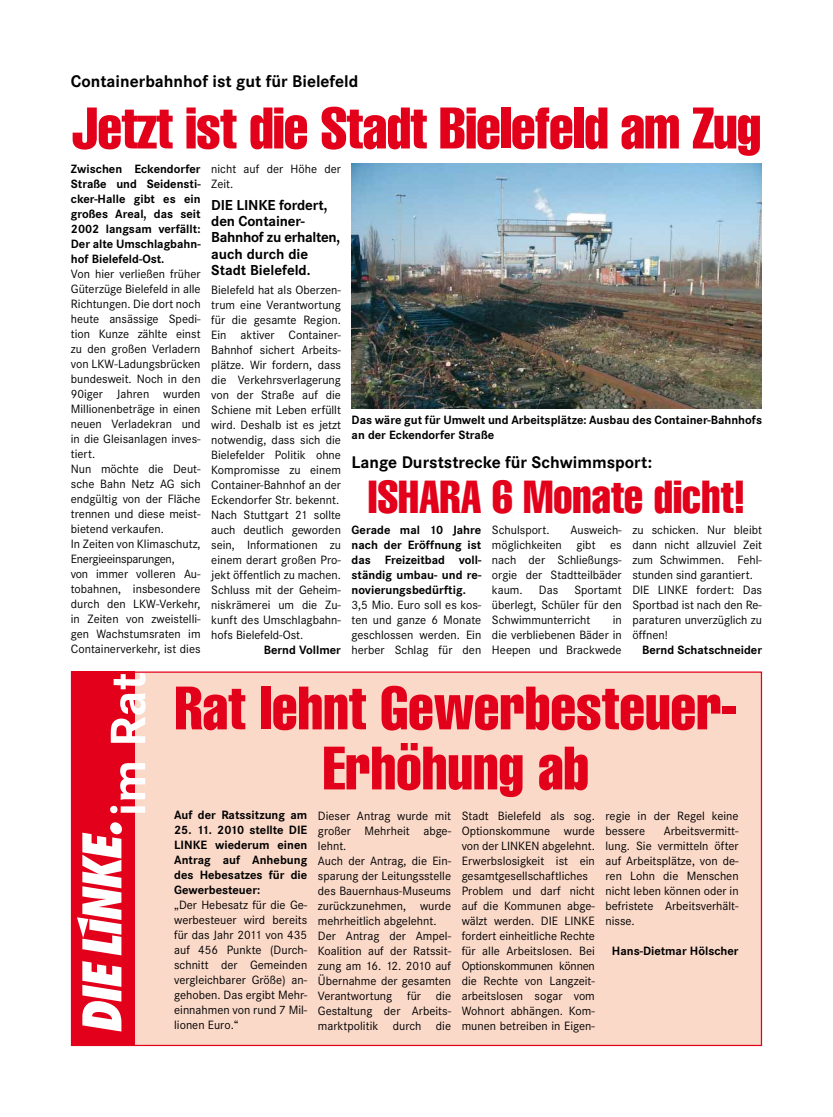
<style>
.page{position:relative;width:833px;height:1117px;background:#fff}
.page>*{position:absolute;margin:0;border:0;box-sizing:border-box;transform-origin:0 0}
.t1{font:extra-condensed 60px/60px "Helvetica";color:#e2001a;text-align:center}
.t2{font:extra-condensed 57.5px "Helvetica";letter-spacing:-.01em;color:#e2001a}
.t3{font:700 51.5px "Corporate S";color:#fff}
.t4{font:extra-condensed 45px "Helvetica";color:#e2001a}
.t5{font:700 17.5px "Corporate S";color:#000}
.t6{font:700 15px/16.2px "Corporate S";letter-spacing:-.01em;color:#000}
.t7{font:12.5px/15px "Corporate S";color:#000}
.t8{font:700 12.5px/15px "Corporate S";color:#000;text-align:justify}
</style>
<div class="page">
<div style="left:71px;top:671px;width:691px;height:374px;background:#fbd9c9;border:1px solid #e2001a"></div>
<div style="left:71px;top:671px;width:64px;height:374px;background:#e2001a"></div>
<img style="left:351px;top:163px;width:410px;height:245px">
<svg style="left:77px;top:822px;width:45px;height:209px"></svg>
<h3 class="t5" style="left:71px;top:71px;width:289px">Containerbahnhof ist gut für Bielefeld</h3>
<h2 class="t2" style="left:72px;top:96px;width:691px">Jetzt ist die Stadt Bielefeld am Zug</h2>
<p class="t8" style="left:71px;top:161px;width:131px">Zwischen Eckendorfer Straße und Seidensti&shy;cker-Halle gibt es ein großes Areal, das seit 2002 langsam verfällt:<br>Der alte Umschlagbahn&shy;hof Bielefeld-Ost.</p>
<p class="t7" style="left:71px;top:266px;width:131px">Von hier verließen früher<br>Güterzüge Bielefeld in alle<br>Richtungen. Die dort noch heute ansässige Spedi&shy;tion Kunze zählte einst zu den großen Verladern von LKW-Ladungsbrücken bundesweit. Noch in den<br>90iger Jahren wurden<br>Millionenbeträge in einen neuen Verladekran und in die Gleisanlagen inves&shy;tiert.<br>Nun möchte die Deut&shy;sche Bahn Netz AG sich endgültig von der Fläche trennen und diese meist&shy;bietend verkaufen.<br>In Zeiten von Klimaschutz,<br>Energieeinsparungen,<br>von immer volleren Au&shy;tobahnen, insbesondere durch den LKW-Verkehr, in Zeiten von zweistelli&shy;gen Wachstumsraten im<br>Containerverkehr, ist dies</p>
<p class="t7" style="left:211px;top:162px;width:131px">nicht auf der Höhe der<br>Zeit.</p>
<p class="t6" style="left:211px;top:197px;width:130px">DIE LINKE fordert, den Container-<br>Bahnhof zu erhalten, auch durch die<br>Stadt Bielefeld.</p>
<p class="t7" style="left:211px;top:282px;width:131px">Bielefeld hat als Oberzen&shy;trum eine Verantwortung für die gesamte Region.<br>Ein aktiver Container-<br>Bahnhof sichert Arbeits&shy;plätze. Wir fordern, dass die Verkehrsverlagerung von der Straße auf die<br>Schiene mit Leben erfüllt wird. Deshalb ist es jetzt notwendig, dass sich die<br>Bielefelder Politik ohne<br>Kompromisse zu einem<br>Container-Bahnhof an der<br>Eckendorfer Str. bekennt.<br>Nach Stuttgart 21 sollte auch deutlich geworden sein, Informationen zu einem derart großen Pro&shy;jekt öffentlich zu machen.<br>Schluss mit der Geheim&shy;niskrämerei um die Zu&shy;kunft des Umschlagbahn&shy;hofs Bielefeld-Ost.</p>
<p class="t8" style="left:264px;top:642px;width:79px">Bernd Vollmer</p>
<p class="t8" style="left:351px;top:412px;width:412px">Das wäre gut für Umwelt und Arbeitsplätze: Ausbau des Container-Bahnhofs an der Eckendorfer Straße</p>
<h3 class="t5" style="left:351px;top:452px;width:302px">Lange Durststrecke für Schwimmsport:</h3>
<h3 class="t4" style="left:368px;top:471px;width:379px">ISHARA 6 Monate dicht!</h3>
<p class="t8" style="left:351px;top:522px;width:131px">Gerade mal 10 Jahre nach der Eröffnung ist das Freizeitbad voll&shy;ständig umbau- und re&shy;novierungsbedürftig.</p>
<p class="t7" style="left:351px;top:597px;width:131px;text-align:justify">3,5 Mio. Euro soll es kos&shy;ten und ganze 6 Monate geschlossen werden. Ein herber Schlag für den</p>
<p class="t7" style="left:492px;top:522px;width:59px">Schulsport.</p>
<p class="t7" style="left:492px;top:522px;width:131px;text-align:justify;text-indent:79px">Ausweich&shy;möglichkeiten gibt es nach der Schließungs&shy;orgie der Stadtteilbäder kaum.</p>
<p class="t7" style="left:492px;top:582px;width:131px;text-align:justify;text-indent:82px">Sportamt überlegt, Schüler für den Schwimmunterricht</p>
<p class="t7" style="left:539px;top:582px;width:21px">Das</p>
<p class="t7" style="left:492px;top:612px;width:131px;text-align:justify;text-indent:121px">in die verbliebenen Bäder in Heepen und Brackwede</p>
<p class="t7" style="left:632px;top:522px;width:131px">zu schicken. Nur bleibt dann nicht allzuviel Zeit zum Schwimmen. Fehl&shy;stunden sind garantiert.<br>DIE LINKE fordert: Das<br>Sportbad ist nach den Re&shy;paraturen unverzüglich zu öffnen!</p>
<p class="t8" style="left:642px;top:642px;width:122px">Bernd Schatschneider</p>
<h3 class="t3" style="left:98px;top:816px;width:146px;rotate:-90deg">im Rat</h3>
<h1 class="t1" style="left:175px;top:679px;width:564px">Rat lehnt Gewerbesteuer-<br>Erhöhung ab</h1>
<p class="t8" style="left:174px;top:807px;width:135px">Auf der Ratssitzung am</p>
<p class="t8" style="left:174px;top:822px;width:135px">25. 11. 2010 stellte DIE LINKE wiederum einen Antrag auf Anhebung des Hebesatzes für die Gewerbesteuer:</p>
<p class="t7" style="left:174px;top:897px;width:135px;text-align:justify">„Der Hebesatz für die Ge&shy;werbesteuer wird bereits für das Jahr 2011 von 435 auf 456 Punkte (Durch&shy;schnitt der Gemeinden vergleichbarer Größe) an&shy;gehoben. Das ergibt Mehr&shy;einnahmen von rund 7 Mil&shy;lionen Euro.“</p>
<p class="t7" style="left:318px;top:807px;width:135px">Dieser Antrag wurde mit großer Mehrheit abge&shy;lehnt.<br>Auch der Antrag, die Ein&shy;sparung der Leitungsstelle des Bauernhaus-Museums zurückzunehmen, wurde mehrheitlich abgelehnt.<br>Der Antrag der Ampel-<br>Koalition auf der Ratssit&shy;zung am 16. 12. 2010 auf<br>Übernahme der gesamten<br>Verantwortung für die<br>Gestaltung der Arbeits&shy;marktpolitik durch die</p>
<p class="t7" style="left:462px;top:807px;width:135px">Stadt Bielefeld als sog.<br>Optionskommune wurde von der LINKEN abgelehnt.<br>Erwerbslosigkeit ist ein gesamtgesellschaftliches<br>Problem und darf nicht auf die Kommunen abge&shy;wälzt werden. DIE LINKE fordert einheitliche Rechte für alle Arbeitslosen. Bei<br>Optionskommunen können die Rechte von Langzeit&shy;arbeitslosen sogar vom<br>Wohnort abhängen. Kom&shy;munen betreiben in Eigen-</p>
<p class="t7" style="left:605px;top:807px;width:135px">regie in der Regel keine bessere</p>
<p class="t7" style="left:605px;top:822px;width:135px;text-align:justify;text-indent:58px">Arbeitsvermitt&shy;lung. Sie vermitteln öfter auf Arbeitsplätze, von de&shy;ren Lohn die Menschen nicht leben können oder in befristete Arbeitsverhält&shy;nisse.</p>
<p class="t8" style="left:612px;top:943px;width:128px">Hans-Dietmar Hölscher</p>
</div>
